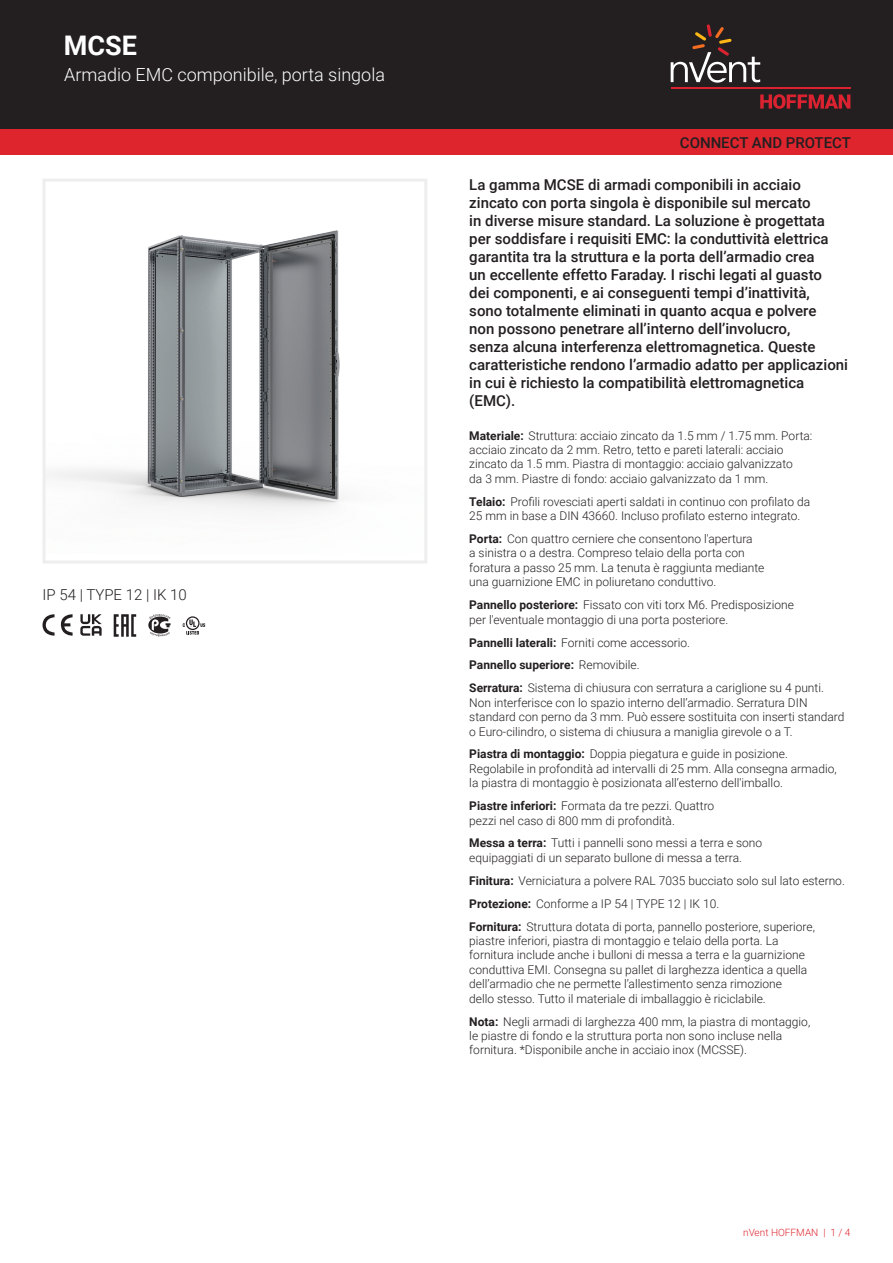
<style>
.page{position:relative;width:893px;height:1263px;background:#fff}
.page>*{position:absolute;margin:0;border:0;box-sizing:border-box;transform-origin:0 0}
.t1{font:700 27px "Roboto";color:#fff}
.t2{font:300 18px "Roboto";color:#fff}
.t3{font:500 15px/18px "Roboto";color:#231f20}
.t4{font:300 15px "Roboto";color:#231f20}
.t5{font:300 12px/14.4px "Roboto";color:#231f20}
.t6{font:300 10.05px "Roboto";color:#de252e}
.s1{font-weight:700}
</style>
<div class="page">
<div style="left:0;top:0;width:893px;height:129px;background:#231f20"></div>
<svg style="left:760px;top:94px;width:90px;height:15px"></svg>
<hr style="left:671px;top:88px;width:179px;height:1px;background:#db2230">
<svg style="left:671px;top:24px;width:89px;height:59px"></svg>
<div style="left:0;top:129px;width:893px;height:26px;background:#de252e"></div>
<img style="left:47px;top:230px;width:294px;height:281px">
<div style="left:43px;top:179px;width:384px;height:384px;border:3px solid #eeeeef"></div>
<svg style="left:43px;top:614px;width:30px;height:22px"></svg>
<svg style="left:80px;top:614px;width:22px;height:22px"></svg>
<svg style="left:114px;top:614px;width:22px;height:23px"></svg>
<svg style="left:148px;top:614px;width:23px;height:23px"></svg>
<svg style="left:183px;top:616px;width:22px;height:19px"></svg>
<h1 class="t1" style="left:64px;top:26px;width:75px">MCSE</h1>
<h2 class="t2" style="left:64px;top:62px;width:322px">Armadio EMC componibile, porta singola</h2>
<p class="t4" style="left:43px;top:584px;width:146px">IP 54 | TYPE 12 | IK 10</p>
<p class="t3" style="left:680px;top:133px;width:173px">CONNECT AND PROTECT</p>
<p class="t3" style="left:469px;top:175px;width:380px">La gamma MCSE di armadi componibili in acciaio zincato con porta singola è disponibile sul mercato<br>in diverse misure standard. La soluzione è progettata per soddisfare i requisiti EMC: la conduttività elettrica garantita tra la struttura e la porta dell’armadio crea<br>un eccellente effetto Faraday. I rischi legati al guasto<br>dei componenti, e ai conseguenti tempi d’inattività,<br>sono totalmente eliminati in quanto acqua e polvere<br>non possono penetrare all’interno dell’involucro,<br>senza alcuna interferenza elettromagnetica. Queste caratteristiche rendono l’armadio adatto per applicazioni in cui è richiesto la compatibilità elettromagnetica (EMC).</p>
<p class="t5" style="left:469px;top:428px;width:345px"><span class="s1">Materiale:</span> Struttura: acciaio zincato da 1.5 mm / 1.75 mm. Porta: acciaio zincato da 2 mm. Retro, tetto e pareti laterali: acciaio zincato da 1.5 mm. Piastra di montaggio: acciaio galvanizzato<br>da 3 mm. Piastre di fondo: acciaio galvanizzato da 1 mm.</p>
<p class="t5" style="left:469px;top:494px;width:342px"><span class="s1">Telaio:</span> Profili rovesciati aperti saldati in continuo con profilato da<br>25 mm in base a DIN 43660. Incluso profilato esterno integrato.</p>
<p class="t5" style="left:469px;top:531px;width:297px"><span class="s1">Porta:</span> Con quattro cerniere che consentono l'apertura<br>a sinistra o a destra. Compreso telaio della porta con foratura a passo 25 mm. La tenuta è raggiunta mediante una guarnizione EMC in poliuretano conduttivo.</p>
<p class="t5" style="left:469px;top:597px;width:326px"><span class="s1">Pannello posteriore:</span> Fissato con viti torx M6. Predisposizione per l'eventuale montaggio di una porta posteriore.</p>
<p class="t5" style="left:469px;top:630px;width:356px;line-height:23px"><span class="s1">Pannelli laterali:</span> Forniti come accessorio.<br><span class="s1">Pannello superiore:</span> Removibile.<br><span class="s1">Serratura:</span> Sistema di chiusura con serratura a cariglione su 4 punti.</p>
<p class="t5" style="left:469px;top:695px;width:377px">Non interferisce con lo spazio interno dell’armadio. Serratura DIN standard con perno da 3 mm. Può essere sostituita con inserti standard o Euro-cilindro, o sistema di chiusura a maniglia girevole o a T.</p>
<p class="t5" style="left:469px;top:746px;width:369px"><span class="s1">Piastra di montaggio:</span> Doppia piegatura e guide in posizione.<br>Regolabile in profondità ad intervalli di 25 mm. Alla consegna armadio, la piastra di montaggio è posizionata all‘esterno dell'imballo.</p>
<p class="t5" style="left:469px;top:798px;width:247px"><span class="s1">Piastre inferiori:</span> Formata da tre pezzi. Quattro pezzi nel caso di 800 mm di profondità.</p>
<p class="t5" style="left:469px;top:835px;width:294px"><span class="s1">Messa a terra:</span> Tutti i pannelli sono messi a terra e sono equipaggiati di un separato bullone di messa a terra.</p>
<p class="t5" style="left:469px;top:868px;width:377px;line-height:23px"><span class="s1">Finitura:</span> Verniciatura a polvere RAL 7035 bucciato solo sul lato esterno.<br><span class="s1">Protezione:</span> Conforme a IP 54 | TYPE 12 | IK 10.<br><span class="s1">Fornitura:</span> Struttura dotata di porta, pannello posteriore, superiore,</p>
<p class="t5" style="left:469px;top:933px;width:340px">piastre inferiori, piastra di montaggio e telaio della porta. La fornitura include anche i bulloni di messa a terra e la guarnizione conduttiva EMI. Consegna su pallet di larghezza identica a quella dell’armadio che ne permette l’allestimento senza rimozione dello stesso. Tutto il materiale di imballaggio è riciclabile.</p>
<p class="t5" style="left:469px;top:1013px;width:342px"><span class="s1">Nota:</span> Negli armadi di larghezza 400 mm, la piastra di montaggio, le piastre di fondo e la struttura porta non sono incluse nella fornitura. *Disponibile anche in acciaio inox (MCSSE).</p>
<p class="t6" style="left:743px;top:1226px;width:109px">nVent HOFFMAN | 1 / 4</p>
</div>
